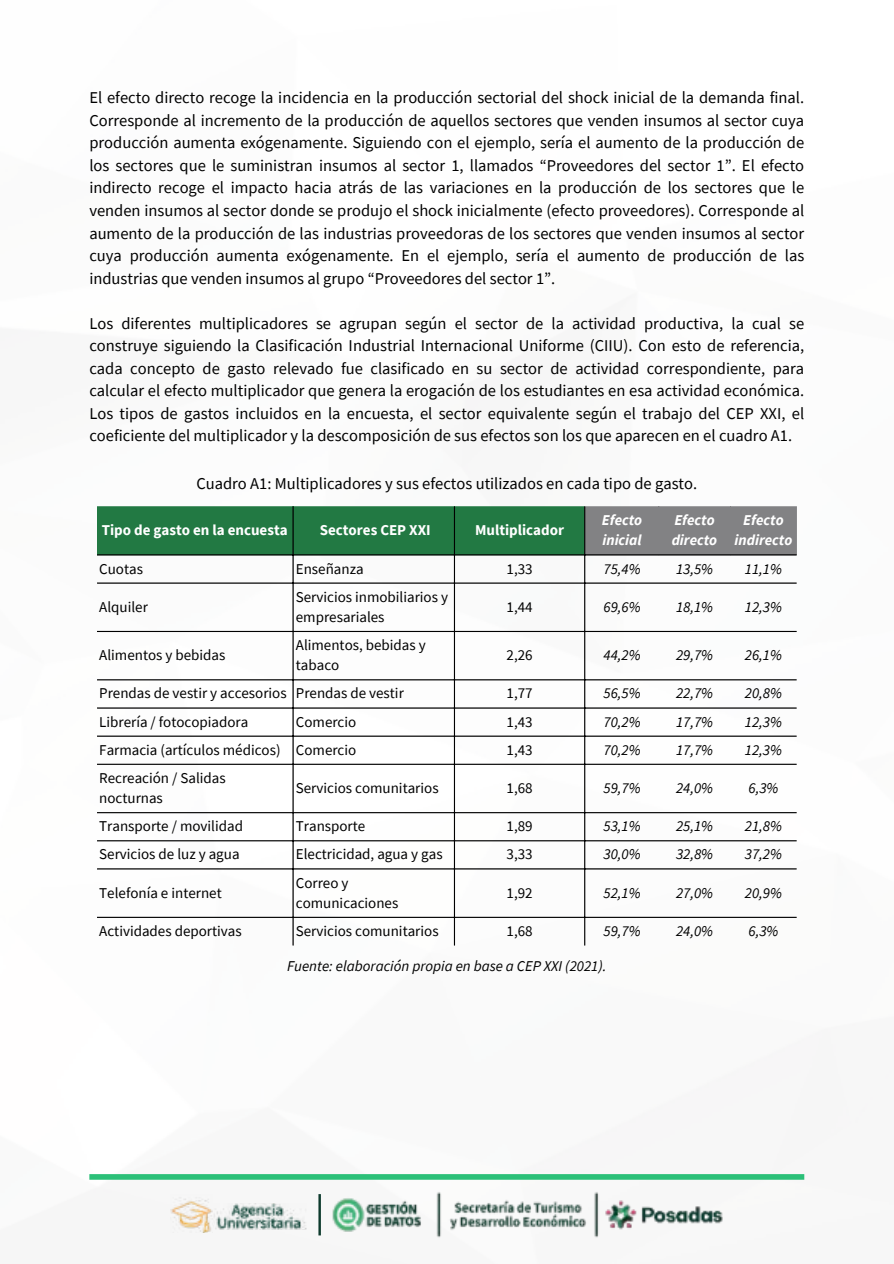
<style>
.page{position:relative;width:894px;height:1264px;background:#fff}
.page>*{position:absolute;margin:0;border:0;box-sizing:border-box;transform-origin:0 0}
.t1{font:16.5px/22.5px "Source Sans Pro";color:#000;text-align:justify}
.t2{font:15px/20.2px "Source Sans Pro";color:#000}
.t3{font:italic 15px "Source Sans Pro";color:#000}
.t4{font:700 15px "Source Sans Pro";color:#fff}
.t5{font:italic 700 15px/20.2px "Source Sans Pro";color:#fff}
</style>
<div class="page">
<img style="left:89px;top:506px;width:716px;height:727px">
<div style="left:89px;top:1174px;width:715px;height:5px;background:#2bc078"></div>
<img style="left:171px;top:1194px;width:41px;height:37px">
<img style="left:213px;top:1202px;width:93px;height:27px">
<img style="left:318px;top:1189px;width:300px;height:49px">
<img style="left:604px;top:1197px;width:118px;height:34px">
<hr style="left:318px;top:1194px;width:3px;height:41px;background:#0e3b2d">
<svg style="left:97px;top:506px;width:699px;height:48px;background:#3f7c57"></svg>
<hr style="left:292px;top:506px;width:1px;height:439px;background:#000">
<hr style="left:454px;top:506px;width:1px;height:439px;background:#000">
<hr style="left:584px;top:506px;width:1px;height:439px;background:#000">
<hr style="left:97px;top:554px;width:699px;height:1px;background:#000">
<hr style="left:97px;top:582px;width:699px;height:1px;background:#000">
<hr style="left:97px;top:631px;width:699px;height:1px;background:#000">
<hr style="left:97px;top:679px;width:699px;height:1px;background:#000">
<hr style="left:97px;top:707px;width:699px;height:1px;background:#000">
<hr style="left:97px;top:735px;width:699px;height:1px;background:#000">
<hr style="left:97px;top:763px;width:699px;height:1px;background:#000">
<hr style="left:97px;top:812px;width:699px;height:1px;background:#000">
<hr style="left:97px;top:840px;width:699px;height:1px;background:#000">
<hr style="left:97px;top:868px;width:699px;height:1px;background:#000">
<hr style="left:97px;top:916px;width:699px;height:1px;background:#000">
<p class="t1" style="left:89px;top:87px;width:716px">El efecto directo recoge la incidencia en la producción sectorial del shock inicial de la demanda final.<br>Corresponde al incremento de la producción de aquellos sectores que venden insumos al sector cuya producción aumenta exógenamente. Siguiendo con el ejemplo, sería el aumento de la producción de los sectores que le suministran insumos al sector 1, llamados “Proveedores del sector 1”. El efecto indirecto recoge el impacto hacia atrás de las variaciones en la producción de los sectores que le venden insumos al sector donde se produjo el shock inicialmente (efecto proveedores). Corresponde al aumento de la producción de las industrias proveedoras de los sectores que venden insumos al sector cuya producción aumenta exógenamente. En el ejemplo, sería el aumento de producción de las industrias que venden insumos al grupo “Proveedores del sector 1”.</p>
<p class="t1" style="left:89px;top:312px;width:716px">Los diferentes multiplicadores se agrupan según el sector de la actividad productiva, la cual se construye siguiendo la Clasificación Industrial Internacional Uniforme (CIIU). Con esto de referencia, cada concepto de gasto relevado fue clasificado en su sector de actividad correspondiente, para calcular el efecto multiplicador que genera la erogación de los estudiantes en esa actividad económica.<br>Los tipos de gastos incluidos en la encuesta, el sector equivalente según el trabajo del CEP XXI, el coeficiente del multiplicador y la descomposición de sus efectos son los que aparecen en el cuadro A1.</p>
<p class="t1" style="left:196px;top:472px;width:502px">Cuadro A1: Multiplicadores y sus efectos utilizados en cada tipo de gasto.</p>
<p class="t4" style="left:102px;top:519px;width:187px">Tipo de gasto en la encuesta</p>
<p class="t4" style="left:319px;top:519px;width:112px">Sectores CEP XXI</p>
<p class="t4" style="left:475px;top:519px;width:90px">Multiplicador</p>
<p class="t5" style="left:601px;top:509px;width:42px">Efecto inicial</p>
<p class="t5" style="left:671px;top:509px;width:47px">Efecto directo</p>
<p class="t5" style="left:734px;top:509px;width:59px;text-align:center">Efecto indirecto</p>
<p class="t2" style="left:99px;top:558px;width:45px">Cuotas</p>
<p class="t2" style="left:296px;top:558px;width:69px">Enseñanza</p>
<p class="t2" style="left:506px;top:558px;width:28px">1,33</p>
<p class="t3" style="left:603px;top:559px;width:39px">75,4%</p>
<p class="t3" style="left:675px;top:559px;width:39px">13,5%</p>
<p class="t3" style="left:744px;top:559px;width:39px">11,1%</p>
<p class="t2" style="left:99px;top:596px;width:50px">Alquiler</p>
<p class="t2" style="left:296px;top:586px;width:154px">Servicios inmobiliarios y empresariales</p>
<p class="t2" style="left:506px;top:596px;width:28px">1,44</p>
<p class="t3" style="left:603px;top:597px;width:39px">69,6%</p>
<p class="t3" style="left:675px;top:597px;width:39px">18,1%</p>
<p class="t3" style="left:744px;top:597px;width:39px">12,3%</p>
<p class="t2" style="left:99px;top:645px;width:128px">Alimentos y bebidas</p>
<p class="t2" style="left:296px;top:635px;width:131px">Alimentos, bebidas y tabaco</p>
<p class="t2" style="left:506px;top:645px;width:28px">2,26</p>
<p class="t3" style="left:603px;top:645px;width:39px">44,2%</p>
<p class="t3" style="left:675px;top:645px;width:39px">29,7%</p>
<p class="t3" style="left:744px;top:645px;width:39px">26,1%</p>
<p class="t2" style="left:99px;top:683px;width:306px">Prendas de vestir y accesorios Prendas de vestir</p>
<p class="t2" style="left:506px;top:683px;width:28px">1,77</p>
<p class="t3" style="left:603px;top:684px;width:39px">56,5%</p>
<p class="t3" style="left:675px;top:684px;width:39px">22,7%</p>
<p class="t3" style="left:744px;top:684px;width:39px">20,8%</p>
<p class="t2" style="left:99px;top:711px;width:151px">Librería / fotocopiadora</p>
<p class="t2" style="left:296px;top:711px;width:62px">Comercio</p>
<p class="t2" style="left:506px;top:711px;width:28px">1,43</p>
<p class="t3" style="left:603px;top:712px;width:39px">70,2%</p>
<p class="t3" style="left:675px;top:712px;width:39px">17,7%</p>
<p class="t3" style="left:744px;top:712px;width:39px">12,3%</p>
<p class="t2" style="left:99px;top:739px;width:258px">Farmacia (artículos médicos) Comercio</p>
<p class="t2" style="left:506px;top:739px;width:28px">1,43</p>
<p class="t3" style="left:603px;top:740px;width:39px">70,2%</p>
<p class="t3" style="left:675px;top:740px;width:39px">17,7%</p>
<p class="t3" style="left:744px;top:740px;width:39px">12,3%</p>
<p class="t2" style="left:99px;top:767px;width:128px">Recreación / Salidas nocturnas</p>
<p class="t2" style="left:296px;top:777px;width:144px">Servicios comunitarios</p>
<p class="t2" style="left:506px;top:777px;width:28px">1,68</p>
<p class="t3" style="left:603px;top:778px;width:39px">59,7%</p>
<p class="t3" style="left:675px;top:778px;width:39px">24,0%</p>
<p class="t3" style="left:748px;top:778px;width:31px">6,3%</p>
<p class="t2" style="left:99px;top:816px;width:145px">Transporte / movilidad</p>
<p class="t2" style="left:296px;top:816px;width:71px">Transporte</p>
<p class="t2" style="left:506px;top:816px;width:28px">1,89</p>
<p class="t3" style="left:603px;top:816px;width:39px">53,1%</p>
<p class="t3" style="left:675px;top:816px;width:39px">25,1%</p>
<p class="t3" style="left:744px;top:816px;width:39px">21,8%</p>
<p class="t2" style="left:99px;top:844px;width:142px">Servicios de luz y agua</p>
<p class="t2" style="left:296px;top:844px;width:148px">Electricidad, agua y gas</p>
<p class="t2" style="left:506px;top:844px;width:28px">3,33</p>
<p class="t3" style="left:603px;top:844px;width:39px">30,0%</p>
<p class="t3" style="left:675px;top:844px;width:39px">32,8%</p>
<p class="t3" style="left:744px;top:844px;width:39px">37,2%</p>
<p class="t2" style="left:99px;top:882px;width:124px">Telefonía e internet</p>
<p class="t2" style="left:296px;top:872px;width:104px">Correo y comunicaciones</p>
<p class="t2" style="left:506px;top:882px;width:28px">1,92</p>
<p class="t3" style="left:603px;top:883px;width:39px">52,1%</p>
<p class="t3" style="left:675px;top:883px;width:39px">27,0%</p>
<p class="t3" style="left:744px;top:883px;width:39px">20,9%</p>
<p class="t2" style="left:99px;top:920px;width:144px">Actividades deportivas</p>
<p class="t2" style="left:296px;top:920px;width:144px">Servicios comunitarios</p>
<p class="t2" style="left:506px;top:920px;width:28px">1,68</p>
<p class="t3" style="left:603px;top:921px;width:39px">59,7%</p>
<p class="t3" style="left:675px;top:921px;width:39px">24,0%</p>
<p class="t3" style="left:748px;top:921px;width:31px">6,3%</p>
<p class="t3" style="left:287px;top:956px;width:321px">Fuente: elaboración propia en base a CEP XXI (2021).</p>
</div>
